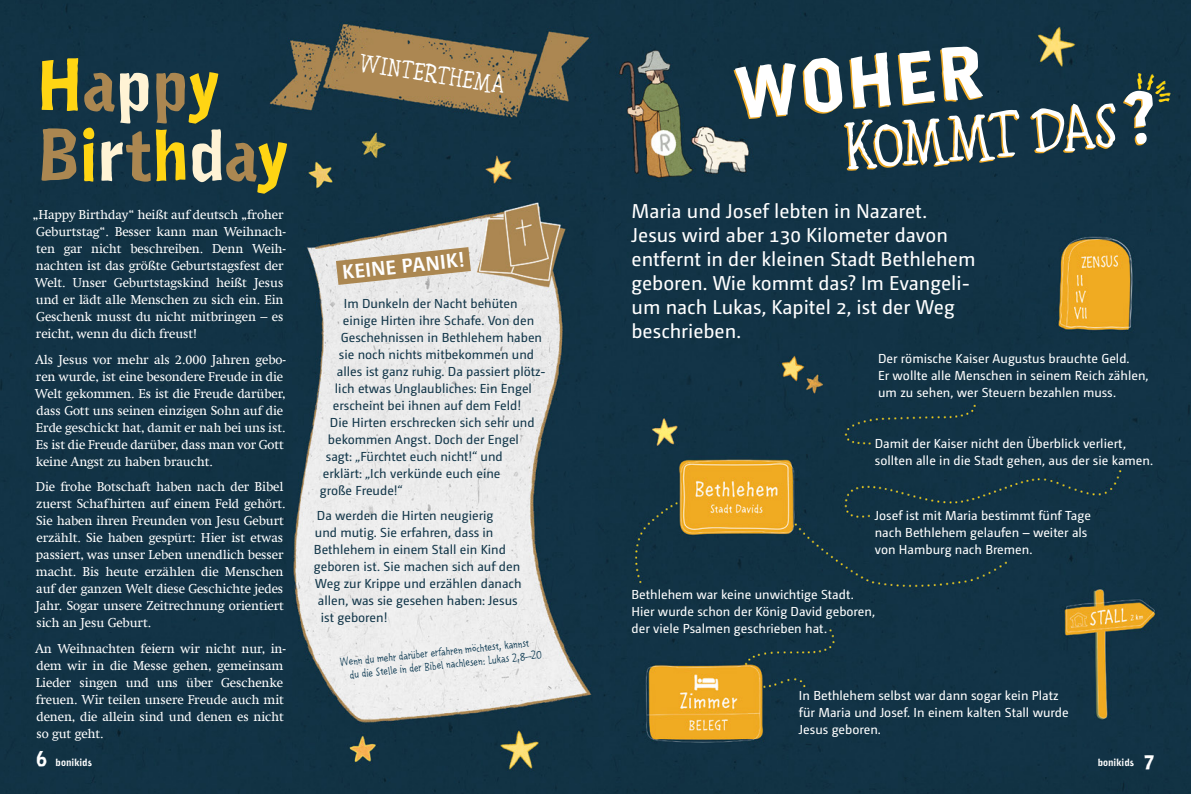
<style>
.page{position:relative;width:1191px;height:794px;background:#fff}
.page>*{position:absolute;margin:0;border:0;box-sizing:border-box;transform-origin:0 0}
.t1{font:70.6px "Naima";color:#fff}
.t2{font:70px/70px "Naima";letter-spacing:-.035em;color:#ffd513}
.t3{font:58.5px "Linserif";color:#fff}
.t4{font:23px "Linserif";color:#fff}
.t5{font:20px/24px "Camingo Dos Pro";color:#fff}
.t6{font:700 20px "Camingo Dos Pro";color:#fff}
.t7{font:13px/17px "Swift Com";letter-spacing:-.01em;color:#fff}
.t8{font:13px "Camingo Dos Pro";color:#13374a}
.t9{font:13px/17px "Camingo Dos Pro";color:#fff}
.t10{font:11px/13.2px "Linse Grotesk";color:#1b455c}
.t11{font:10px "Naima";letter-spacing:-.01em;color:#fff}
.s1{color:#ab8751}
.s2{color:#fff3d5}
.s3{font-family:"Naima";font-size:70.6px}
.s4{font-size:20px}
</style>
<div class="page">
<img style="left:0;top:0;width:1191px;height:794px">
<svg style="left:311px;top:233px;width:185px;height:66px;background:#c6bdad"></svg>
<svg style="left:1137px;top:78px;width:32px;height:24px"></svg>
<h2 class="t2" style="left:36px;top:50px;width:256px">H<span class="s1">a</span><span class="s2">p</span><span class="s1">p</span>y<br><span class="s1">B</span>i<span class="s2">r</span><span class="s1">t</span>h<span class="s2">d</span><span class="s1">a</span>y</h2>
<h3 class="t4" style="left:363px;top:47px;width:147px;rotate:9deg">WINTERTHEMA</h3>
<h1 class="t1" style="left:730px;top:49px;width:252px;rotate:-5deg">WOHER</h1>
<h3 class="t3" style="left:840px;top:109px;width:315px;rotate:-5deg">KOMMT DAS<span class="s3">?</span></h3>
<p class="t7" style="left:32px;top:206px;width:255px">„Happy Birthday“ heißt auf deutsch „froher Geburtstag“. Besser kann man Weihnach&shy;ten gar nicht beschreiben. Denn Weih&shy;nachten ist das größte Geburtstagsfest der Welt. Unser Geburtstagskind heißt Jesus und er lädt alle Menschen zu sich ein. Ein Geschenk musst du nicht mitbringen – es reicht, wenn du dich freust!</p>
<p class="t7" style="left:35px;top:351px;width:252px">Als Jesus vor mehr als 2.000 Jahren gebo&shy;ren wurde, ist eine besondere Freude in die Welt gekommen. Es ist die Freude darüber, dass Gott uns seinen einzigen Sohn auf die Erde geschickt hat, damit er nah bei uns ist.<br>Es ist die Freude darüber, dass man vor Gott keine Angst zu haben braucht.</p>
<p class="t7" style="left:36px;top:478px;width:252px">Die frohe Botschaft haben nach der Bibel zuerst Schafhirten auf einem Feld gehört.<br>Sie haben ihren Freunden von Jesu Geburt erzählt. Sie haben gespürt: Hier ist etwas passiert, was unser Leben unendlich besser macht. Bis heute erzählen die Menschen auf der ganzen Welt diese Geschichte jedes Jahr. Sogar unsere Zeitrechnung orientiert sich an Jesu Geburt.</p>
<p class="t7" style="left:35px;top:640px;width:252px">An Weihnachten feiern wir nicht nur, in&shy;dem wir in die Messe gehen, gemeinsam Lieder singen und uns über Geschenke freuen. Wir teilen unsere Freude auch mit denen, die allein sind und denen es nicht so gut geht.</p>
<h3 class="t6" style="left:341px;top:260px;width:124px;rotate:-6deg">KEINE PANIK!</h3>
<p class="t8" style="left:344px;top:296px;width:175px">Im Dunkeln der Nacht behüten</p>
<p class="t8" style="left:343px;top:313px;width:193px">einige Hirten ihre Schafe. Von den</p>
<p class="t8" style="left:341px;top:330px;width:203px">Geschehnissen in Bethlehem haben</p>
<p class="t8" style="left:339px;top:347px;width:197px">sie noch nichts mitbekommen und</p>
<p class="t8" style="left:337px;top:364px;width:211px">alles ist ganz ruhig. Da passiert plötz-</p>
<p class="t8" style="left:335px;top:381px;width:199px">lich etwas Unglaubliches: Ein Engel</p>
<p class="t8" style="left:333px;top:398px;width:190px">erscheint bei ihnen auf dem Feld!</p>
<p class="t8" style="left:330px;top:415px;width:206px">Die Hirten erschrecken sich sehr und</p>
<p class="t8" style="left:328px;top:432px;width:193px">bekommen Angst. Doch der Engel</p>
<p class="t8" style="left:326px;top:449px;width:178px">sagt: „Fürchtet euch nicht!“ und</p>
<p class="t8" style="left:323px;top:466px;width:179px">erklärt: „Ich verkünde euch eine</p>
<p class="t8" style="left:320px;top:483px;width:84px">große Freude!“</p>
<p class="t8" style="left:317px;top:508px;width:178px">Da werden die Hirten neugierig</p>
<p class="t8" style="left:315px;top:525px;width:180px">und mutig. Sie erfahren, dass in</p>
<p class="t8" style="left:314px;top:542px;width:194px">Bethlehem in einem Stall ein Kind</p>
<p class="t8" style="left:314px;top:559px;width:208px">geboren ist. Sie machen sich auf den</p>
<p class="t8" style="left:315px;top:576px;width:208px">Weg zur Krippe und erzählen danach</p>
<p class="t8" style="left:318px;top:593px;width:201px">allen, was sie gesehen haben: Jesus</p>
<p class="t8" style="left:321px;top:610px;width:68px">ist geboren!</p>
<p class="t10" style="left:348px;top:654px;width:194px;text-indent:-8px;rotate:-6deg">Wenn du mehr darüber erfahren möchtest, kannst du die Stelle in der Bibel nachlesen: Lukas 2,8–20</p>
<h3 class="t5" style="left:631px;top:199px;width:345px">Maria und Josef lebten in Nazaret.<br>Jesus wird aber 130 Kilometer davon entfernt in der kleinen Stadt Bethlehem geboren. Wie kommt das? Im Evangeli&shy;um nach Lukas, Kapitel 2, ist der Weg beschrieben.</h3>
<p class="t9" style="left:878px;top:350px;width:272px">Der römische Kaiser Augustus brauchte Geld.<br>Er wollte alle Menschen in seinem Reich zählen, um zu sehen, wer Steuern bezahlen muss.</p>
<p class="t9" style="left:874px;top:435px;width:280px">Damit der Kaiser nicht den Überblick verliert, sollten alle in die Stadt gehen, aus der sie kamen.</p>
<p class="t9" style="left:874px;top:507px;width:218px">Josef ist mit Maria bestimmt fünf Tage nach Bethlehem gelaufen – weiter als von Hamburg nach Bremen.</p>
<p class="t9" style="left:631px;top:586px;width:245px">Bethlehem war keine unwichtige Stadt.<br>Hier wurde schon der König David geboren, der viele Psalmen geschrieben hat.</p>
<p class="t9" style="left:799px;top:686px;width:271px">In Bethlehem selbst war dann sogar kein Platz für Maria und Josef. In einem kalten Stall wurde<br>Jesus geboren.</p>
<p class="t11" style="left:36px;top:756px;width:57px"><span class="s4">6</span> bonikids</p>
<p class="t11" style="left:1097px;top:756px;width:59px">bonikids <span class="s4">7</span></p>
</div>
